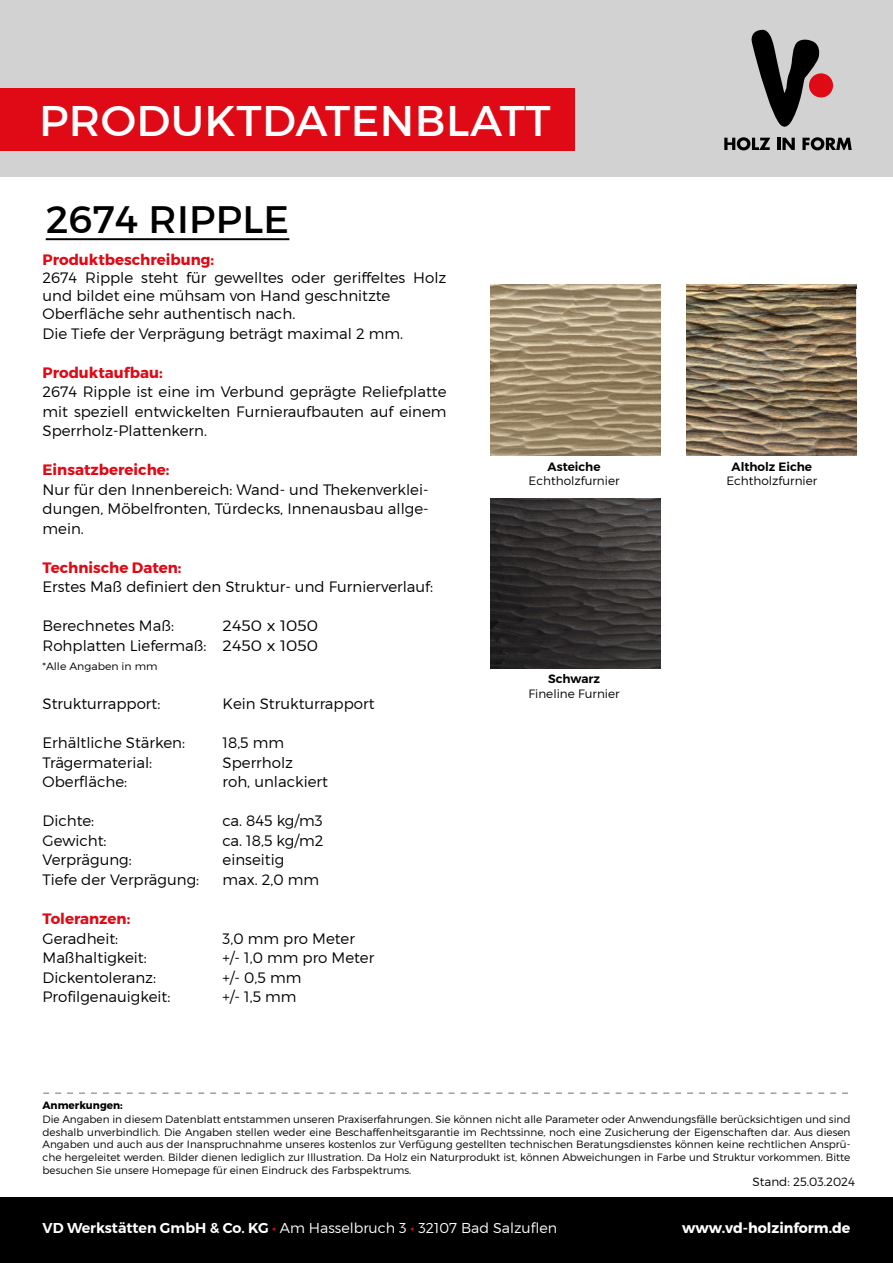
<style>
.page{position:relative;width:893px;height:1263px;background:#fff}
.page>*{position:absolute;margin:0;border:0;box-sizing:border-box;transform-origin:0 0}
.t1{font:43.65px "Montserrat";letter-spacing:.01em;color:#fff}
.t2{font:39px "Montserrat";letter-spacing:.01em;color:#000}
.t3{font:300 15px/19.5px "Montserrat";color:#000;text-align:justify}
.t4{font:700 15px "Montserrat";color:#df0a15}
.t5{font:300 15px/19.5px "Montserrat";color:#000;text-align:right;scale:1.1 1}
.t6{font:300 14.25px "Montserrat";color:#fff}
.t7{font:700 14.25px "Montserrat";color:#fff}
.t8{font:300 12px "Montserrat";color:#000}
.t9{font:600 12px "Montserrat";color:#000}
.t10{font:300 10.5px/12.6px "Montserrat";color:#000;text-align:justify}
.t11{font:300 10.5px "Montserrat";color:#000;scale:1.04 1}
.t12{font:700 10.5px "Montserrat";color:#000}
.s1{font-weight:600}
.s2{font-weight:400;color:#df0a15}
</style>
<div class="page">
<div style="left:0;top:0;width:893px;height:176px;background:#d2d2d2"></div>
<div style="left:809px;top:73px;width:24px;height:24px;background:#df0a15;border-radius:50%"></div>
<svg style="left:751px;top:29px;width:69px;height:98px"></svg>
<svg style="left:724px;top:137px;width:46px;height:13px"></svg>
<svg style="left:777px;top:138px;width:18px;height:12px"></svg>
<svg style="left:802px;top:137px;width:50px;height:13px"></svg>
<div style="left:0;top:88px;width:574px;height:63px;background:#df0a15"></div>
<div style="left:0;top:1198px;width:893px;height:65px;background:#000"></div>
<svg style="left:43px;top:1092px;width:805px;height:2px"></svg>
<hr style="left:46px;top:238px;width:243px;height:2px;background:#000">
<img style="left:491px;top:285px;width:170px;height:170px">
<img style="left:686px;top:285px;width:170px;height:170px">
<img style="left:491px;top:498px;width:170px;height:170px">
<div style="left:856px;top:289px;width:30px;height:68px;background:#fff;border:1px solid #fff"></div>
<h1 class="t1" style="left:39px;top:94px;width:513px">PRODUKTDATENBLATT</h1>
<h2 class="t2" style="left:46px;top:196px;width:245px">2674 RIPPLE</h2>
<p class="t4" style="left:43px;top:251px;width:173px">Produktbeschreibung:</p>
<p class="t3" style="left:43px;top:269px;width:405px;line-height:18px;text-align:left">2674 Ripple steht für gewelltes oder geriffeltes Holz und bildet eine mühsam von Hand geschnitzte<br>Oberfläche sehr authentisch nach.</p>
<p class="t3" style="left:43px;top:324px;width:362px">Die Tiefe der Verprägung beträgt maximal 2 mm.</p>
<p class="t4" style="left:43px;top:363px;width:122px">Produktaufbau:</p>
<p class="t3" style="left:43px;top:382px;width:405px">2674 Ripple ist eine im Verbund geprägte Reliefplatte mit speziell entwickelten Furnieraufbauten auf einem Sperrholz-Plattenkern.</p>
<p class="t4" style="left:43px;top:461px;width:129px">Einsatzbereiche:</p>
<p class="t3" style="left:43px;top:480px;width:388px">Nur für den Innenbereich: Wand- und Thekenverklei&shy;dungen, Möbelfronten, Türdecks, Innenausbau allge&shy;mein.</p>
<p class="t4" style="left:43px;top:558px;width:141px">Technische Daten:</p>
<p class="t3" style="left:43px;top:577px;width:392px">Erstes Maß definiert den Struktur- und Furnierverlauf:</p>
<p class="t3" style="left:43px;top:616px;width:133px">Berechnetes Maß:</p>
<p class="t5" style="left:43px;top:616px;width:252px">2450 x 1050<br>Rohplatten Liefermaß: 2450 x 1050</p>
<p class="t11" style="left:43px;top:660px;width:112px">*Alle Angaben in mm</p>
<p class="t3" style="left:43px;top:694px;width:119px">Strukturrapport:</p>
<p class="t3" style="left:223px;top:694px;width:154px">Kein Strukturrapport</p>
<p class="t3" style="left:43px;top:733px;width:144px">Erhältliche Stärken:</p>
<p class="t3" style="left:223px;top:733px;width:63px">18,5 mm</p>
<p class="t3" style="left:43px;top:753px;width:111px">Trägermaterial:</p>
<p class="t3" style="left:223px;top:753px;width:72px">Sperrholz</p>
<p class="t3" style="left:43px;top:772px;width:86px">Oberfläche:</p>
<p class="t3" style="left:223px;top:772px;width:107px">roh, unlackiert</p>
<p class="t3" style="left:43px;top:811px;width:53px">Dichte:</p>
<p class="t3" style="left:223px;top:811px;width:102px">ca. 845 kg/m3</p>
<p class="t3" style="left:43px;top:831px;width:65px">Gewicht:</p>
<p class="t3" style="left:223px;top:831px;width:102px">ca. 18,5 kg/m2</p>
<p class="t3" style="left:43px;top:850px;width:91px">Verprägung:</p>
<p class="t3" style="left:223px;top:850px;width:63px">einseitig</p>
<p class="t3" style="left:43px;top:870px;width:158px">Tiefe der Verprägung:</p>
<p class="t3" style="left:223px;top:870px;width:98px">max. 2,0 mm</p>
<p class="t4" style="left:43px;top:909px;width:89px">Toleranzen:</p>
<p class="t3" style="left:43px;top:928px;width:77px">Geradheit:</p>
<p class="t3" style="left:223px;top:928px;width:134px">3,0 mm pro Meter</p>
<p class="t3" style="left:43px;top:948px;width:106px">Maßhaltigkeit:</p>
<p class="t3" style="left:223px;top:948px;width:153px">+/- 1,0 mm pro Meter</p>
<p class="t3" style="left:43px;top:967px;width:115px">Dickentoleranz:</p>
<p class="t3" style="left:223px;top:967px;width:80px">+/- 0,5 mm</p>
<p class="t3" style="left:43px;top:987px;width:129px">Profilgenauigkeit:</p>
<p class="t3" style="left:223px;top:987px;width:76px">+/- 1,5 mm</p>
<p class="t9" style="left:548px;top:457px;width:54px">Asteiche</p>
<p class="t8" style="left:529px;top:473px;width:92px">Echtholzfurnier</p>
<p class="t9" style="left:548px;top:669px;width:53px">Schwarz</p>
<p class="t8" style="left:528px;top:686px;width:93px">Fineline Furnier</p>
<p class="t9" style="left:731px;top:457px;width:82px">Altholz Eiche</p>
<p class="t8" style="left:726px;top:473px;width:92px">Echtholzfurnier</p>
<p class="t12" style="left:43px;top:1099px;width:82px">Anmerkungen:</p>
<p class="t10" style="left:43px;top:1113px;width:809px">Die Angaben in diesem Datenblatt entstammen unseren Praxiserfahrungen. Sie können nicht alle Parameter oder Anwendungsfälle berücksichtigen und sind deshalb unverbindlich. Die Angaben stellen weder eine Beschaffenheitsgarantie im Rechtssinne, noch eine Zusicherung der Eigenschaften dar. Aus diesen Angaben und auch aus der Inanspruchnahme unseres kostenlos zur Verfügung gestellten technischen Beratungsdienstes können keine rechtlichen Ansprü&shy;che hergeleitet werden. Bilder dienen lediglich zur Illustration. Da Holz ein Naturprodukt ist, können Abweichungen in Farbe und Struktur vorkommen. Bitte besuchen Sie unsere Homepage für einen Eindruck des Farbspektrums.</p>
<p class="t8" style="left:752px;top:1175px;width:104px">Stand: 25.03.2024</p>
<p class="t6" style="left:43px;top:1219px;width:516px"><span class="s1">VD Werkstätten GmbH &amp; Co. KG</span> <span class="s2">•</span> Am Hasselbruch 3 <span class="s2">•</span> 32107 Bad Salzuflen</p>
<p class="t7" style="left:682px;top:1219px;width:170px">www.vd-holzinform.de</p>
</div>
